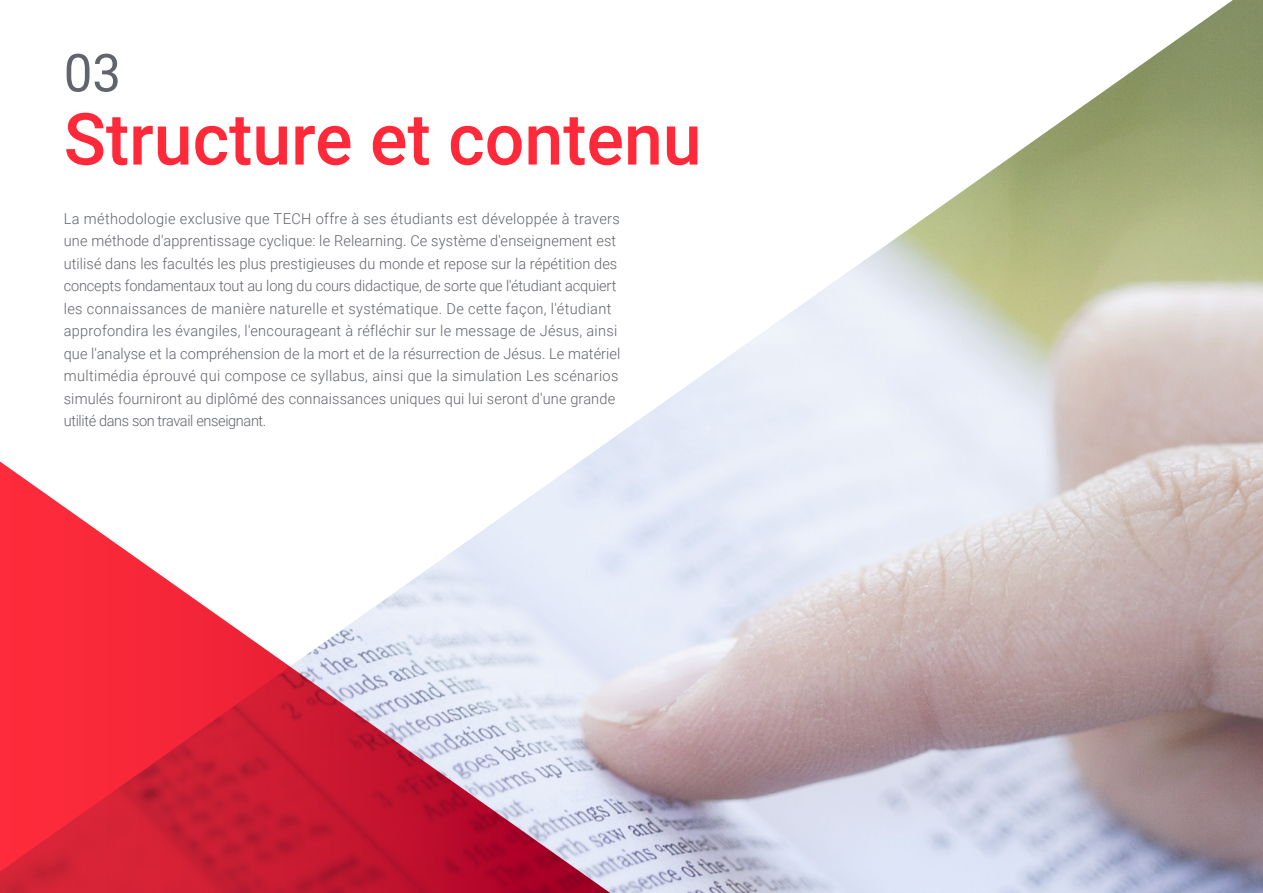
<style>
.page{position:relative;width:1263px;height:893px;background:#fff}
.page>*{position:absolute;margin:0;border:0;box-sizing:border-box;transform-origin:0 0}
.t1{font:500 72px "Roboto";color:#ff293a}
.t2{font:52.5px "Roboto";color:#61646a}
.t3{font:300 15px/22.5px "Roboto";letter-spacing:.01em;color:#61646a}
</style>
<div class="page">
<img style="left:602px;top:0;width:661px;height:893px">
<svg style="left:0;top:446px;width:640px;height:447px"></svg>
<h2 class="t2" style="left:64px;top:36px;width:59px">03</h2>
<h1 class="t1" style="left:64px;top:89px;width:639px">Structure et contenu</h1>
<p class="t3" style="left:64px;top:207px;width:558px">La méthodologie exclusive que TECH offre à ses étudiants est développée à travers une méthode d'apprentissage cyclique: le Relearning. Ce système d'enseignement est utilisé dans les facultés les plus prestigieuses du monde et repose sur la répétition des concepts fondamentaux tout au long du cours didactique, de sorte que l'étudiant acquiert les connaissances de manière naturelle et systématique. De cette façon, l'étudiant approfondira les évangiles, l'encourageant à réfléchir sur le message de Jésus, ainsi que l'analyse et la compréhension de la mort et de la résurrection de Jésus. Le matériel multimédia éprouvé qui compose ce syllabus, ainsi que la simulation Les scénarios simulés fourniront au diplômé des connaissances uniques qui lui seront d'une grande utilité dans son travail enseignant.</p>
</div>
